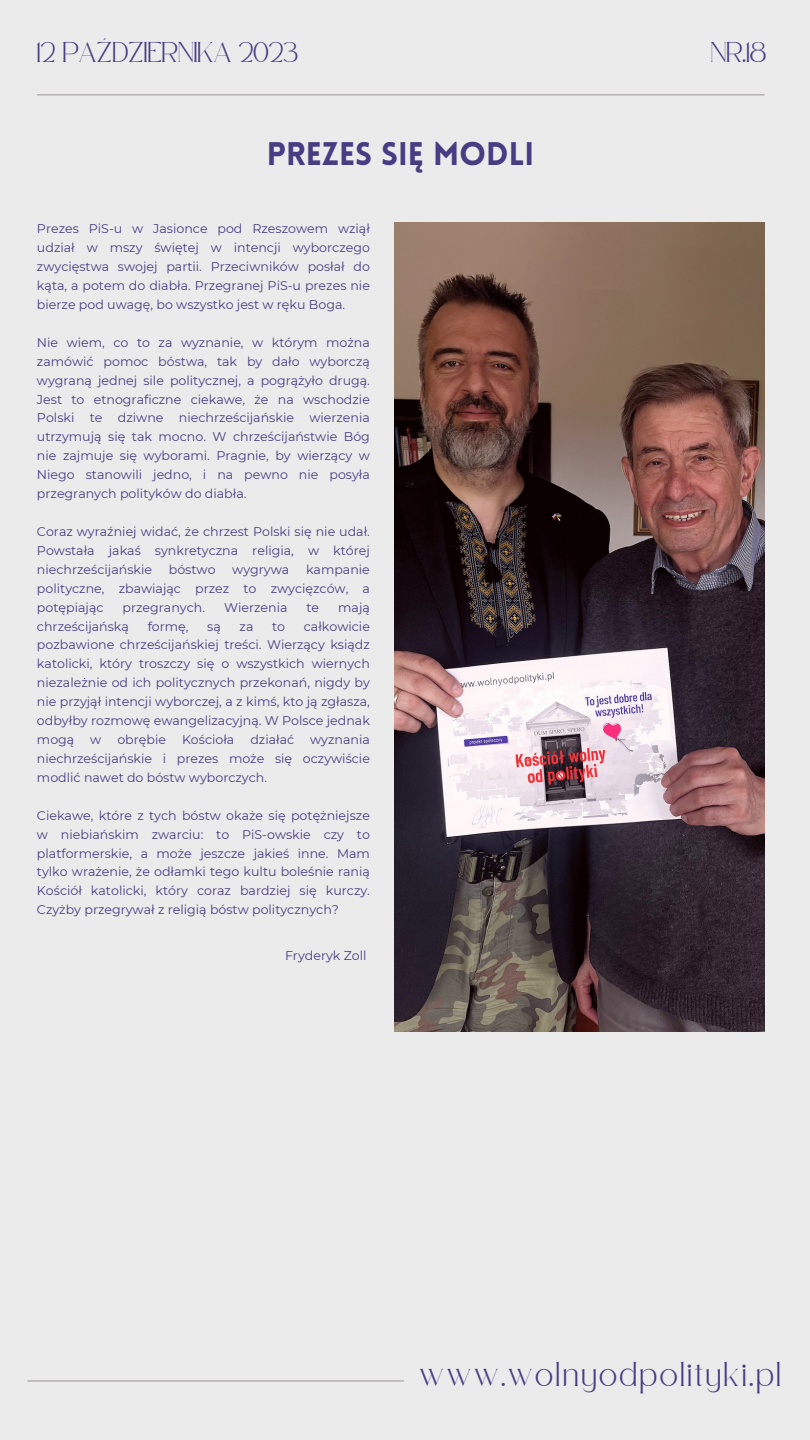
<style>
.page{position:relative;width:810px;height:1440px;background:#ecebeb}
.page>*{position:absolute;margin:0;border:0;box-sizing:border-box;transform-origin:0 0}
.t1{font:900 32px "Lovelo";color:#483d83}
.t2{font:16px "Safira March";letter-spacing:.175em;color:#483d83}
.t3{font:14px "Safira March";color:#483d83}
.t4{font:12.6px/18.9px "Montserrat";color:#483d83;text-align:justify}
</style>
<div class="page">
<hr style="left:37px;top:94px;width:727px;height:2px;background:#b6afb1">
<hr style="left:27px;top:1380px;width:377px;height:2px;background:#b6afb1">
<img style="left:395px;top:223px;width:369px;height:809px">
<p class="t3" style="left:37px;top:48px;width:263px">12 PAŹDZIERNIKA 2023</p>
<p class="t3" style="left:711px;top:48px;width:57px">NR.18</p>
<p class="t1" style="left:267px;top:141px;width:269px">PREZES SIĘ MODLI</p>
<p class="t4" style="left:37px;top:219px;width:334px">Prezes PiS-u w Jasionce pod Rzeszowem wziął udział w mszy świętej w intencji wyborczego zwycięstwa swojej partii. Przeciwników posłał do kąta, a potem do diabła. Przegranej PiS-u prezes nie bierze pod uwagę, bo wszystko jest w ręku Boga.</p>
<p class="t4" style="left:37px;top:333px;width:334px">Nie wiem, co to za wyznanie, w którym można zamówić pomoc bóstwa, tak by dało wyborczą wygraną jednej sile politycznej, a pogrążyło drugą.<br>Jest to etnograficzne ciekawe, że na wschodzie Polski te dziwne niechrześcijańskie wierzenia utrzymują się tak mocno. W chrześcijaństwie Bóg nie zajmuje się wyborami. Pragnie, by wierzący w Niego stanowili jedno, i na pewno nie posyła przegranych polityków do diabła.</p>
<p class="t4" style="left:37px;top:522px;width:334px">Coraz wyraźniej widać, że chrzest Polski się nie udał.<br>Powstała jakaś synkretyczna religia, w której niechrześcijańskie</p>
<p class="t4" style="left:37px;top:560px;width:334px;text-indent:269px">kampanie polityczne, zbawiając przez to zwycięzców, a potępiając</p>
<p class="t4" style="left:169px;top:560px;width:48px">bóstwo</p>
<p class="t4" style="left:232px;top:560px;width:58px">wygrywa</p>
<p class="t4" style="left:123px;top:598px;width:84px">przegranych.</p>
<p class="t4" style="left:224px;top:598px;width:65px">Wierzenia</p>
<p class="t4" style="left:307px;top:598px;width:14px">te</p>
<p class="t4" style="left:338px;top:598px;width:33px">mają</p>
<p class="t4" style="left:37px;top:617px;width:94px">chrześcijańską</p>
<p class="t4" style="left:148px;top:617px;width:42px">formę,</p>
<p class="t4" style="left:207px;top:617px;width:15px">są</p>
<p class="t4" style="left:240px;top:617px;width:15px">za</p>
<p class="t4" style="left:272px;top:617px;width:15px">to</p>
<p class="t4" style="left:37px;top:617px;width:334px;text-indent:267px">całkowicie pozbawione chrześcijańskiej treści. Wierzący ksiądz katolicki, który troszczy się o wszystkich wiernych niezależnie od ich politycznych przekonań, nigdy by nie przyjął intencji wyborczej, a z kimś, kto ją zgłasza, odbyłby rozmowę ewangelizacyjną. W Polsce jednak mogą</p>
<p class="t4" style="left:37px;top:730px;width:334px;text-indent:273px">wyznania niechrześcijańskie i prezes może się oczywiście modlić nawet do bóstw wyborczych.</p>
<p class="t4" style="left:37px;top:806px;width:334px">Ciekawe, które z tych bóstw okaże się potężniejsze w niebiańskim zwarciu: to PiS-owskie czy to platformerskie, a może jeszcze jakieś inne. Mam tylko wrażenie, że odłamki tego kultu boleśnie ranią Kościół katolicki, który coraz bardziej się kurczy.<br>Czyżby przegrywał z religią bóstw politycznych?</p>
<p class="t4" style="left:285px;top:946px;width:83px">Fryderyk Zoll</p>
<p class="t4" style="left:90px;top:730px;width:13px">w</p>
<p class="t4" style="left:117px;top:730px;width:50px">obrębie</p>
<p class="t4" style="left:182px;top:730px;width:54px">Kościoła</p>
<p class="t4" style="left:250px;top:730px;width:45px">działać</p>
<p class="t2" style="left:420px;top:1371px;width:363px">www.wolnyodpolityki.pl</p>
</div>
